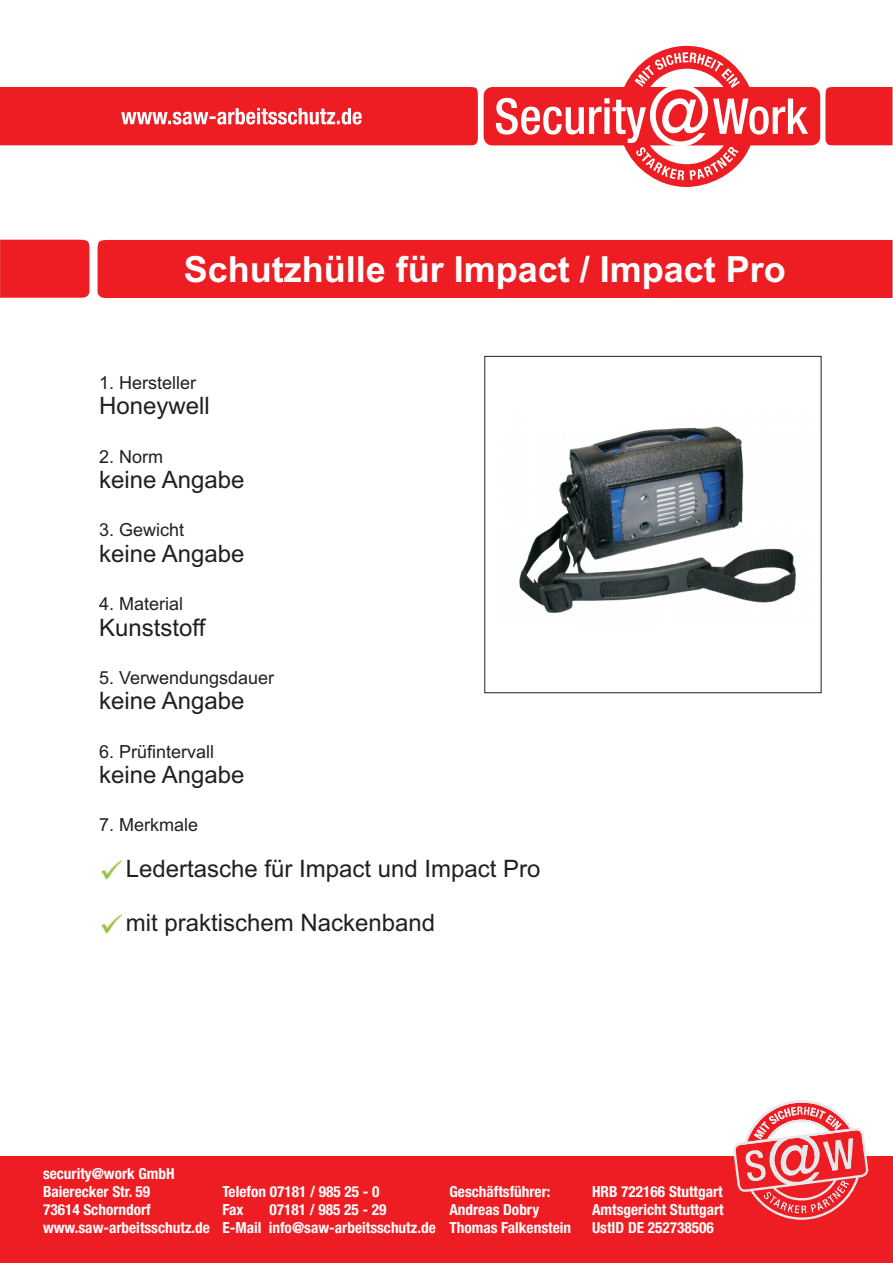
<style>
.page{position:relative;width:893px;height:1263px;background:#fff}
.page>*{position:absolute;margin:0;border:0;box-sizing:border-box;transform-origin:0 0}
.t1{font:700 36px "Arial";color:#fff}
.t2{font:24px "Arial";color:#231f20}
.t3{font:18px "Arial";color:#231f20}
.t4{font:700 condensed 15.3px/18.1px "Helvetica Neue LT Std";color:#fff}
</style>
<div class="page">
<svg style="left:484px;top:46px;width:336px;height:141px"></svg>
<svg style="left:496px;top:52px;width:312px;height:128px"></svg>
<div style="left:825px;top:87px;width:68px;height:58px;background:#ee1d23"></div>
<svg style="left:0;top:87px;width:478px;height:58px;background:#ef2b30"></svg>
<div style="left:0;top:1157px;width:893px;height:106px;background:#ee1d23"></div>
<div style="left:98px;top:240px;width:795px;height:58px;background:#ee1d23"></div>
<div style="left:0;top:239px;width:89px;height:59px;background:#ee1d23"></div>
<div style="left:485px;top:356px;width:336px;height:337px;border:1px solid #231f20"></div>
<svg style="left:733px;top:1100px;width:135px;height:120px"></svg>
<img style="left:101px;top:860px;width:22px;height:20px">
<img style="left:101px;top:914px;width:22px;height:20px">
<img style="left:519px;top:426px;width:277px;height:187px">
<h1 class="t1" style="left:184px;top:255px;width:604px">Schutzhülle für Impact / Impact Pro</h1>
<p class="t3" style="left:99px;top:376px;width:99px">1. Hersteller</p>
<h2 class="t2" style="left:99px;top:397px;width:112px">Honeywell</h2>
<p class="t3" style="left:99px;top:449px;width:66px">2. Norm</p>
<h2 class="t2" style="left:99px;top:471px;width:147px">keine Angabe</h2>
<p class="t3" style="left:99px;top:523px;width:87px">3. Gewicht</p>
<h2 class="t2" style="left:99px;top:544px;width:147px">keine Angabe</h2>
<p class="t3" style="left:99px;top:597px;width:86px">4. Material</p>
<h2 class="t2" style="left:99px;top:618px;width:108px">Kunststoff</h2>
<p class="t3" style="left:99px;top:671px;width:177px">5. Verwendungsdauer</p>
<h2 class="t2" style="left:99px;top:692px;width:147px">keine Angabe</h2>
<p class="t3" style="left:99px;top:744px;width:117px">6. Prüfintervall</p>
<h2 class="t2" style="left:99px;top:766px;width:147px">keine Angabe</h2>
<p class="t3" style="left:99px;top:818px;width:101px">7. Merkmale</p>
<h2 class="t2" style="left:126px;top:859px;width:416px">Ledertasche für Impact und Impact Pro</h2>
<h2 class="t2" style="left:126px;top:913px;width:311px">mit praktischem Nackenband</h2>
<p class="t4" style="left:43px;top:1167px;width:168px">security@work GmbH<br>Baierecker Str. 59<br>73614 Schorndorf www.saw-arbeitsschutz.de</p>
<p class="t4" style="left:222px;top:1185px;width:159px">Telefon 07181 / 985 25 - 0<br>Fax</p>
<p class="t4" style="left:222px;top:1203px;width:215px;text-align:center">07181 / 985 25 - 29<br>E-Mail info@saw-arbeitsschutz.de</p>
<p class="t4" style="left:449px;top:1185px;width:123px">Geschäftsführer:<br>Andreas Dobry<br>Thomas Falkenstein</p>
<p class="t4" style="left:592px;top:1185px;width:133px;text-align:justify">HRB 722166 Stuttgart Amtsgericht Stuttgart UstID DE 252738506</p>
</div>
